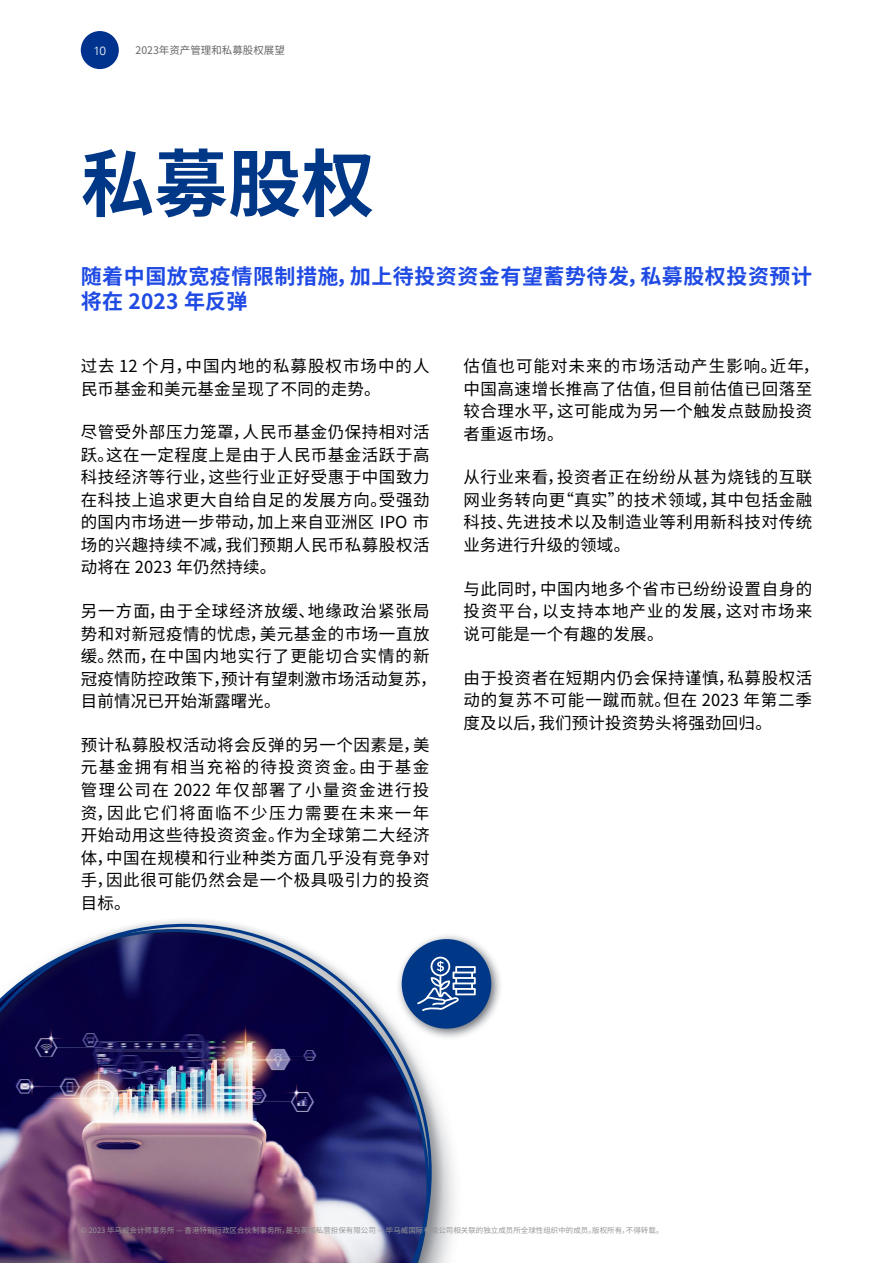
<style>
.page{position:relative;width:893px;height:1263px;background:#fff}
.page>*{position:absolute;margin:0;border:0;box-sizing:border-box;transform-origin:0 0}
.t1{font:700 73.5px "Noto Sans CJ Ksc";color:#003887}
.t2{font:700 21px/25.5px "Noto Sans CJ Ksc";letter-spacing:.025em;color:#1f4ae3}
.t3{font:16.5px/22.5px "Noto Sans CJ Ksc";letter-spacing:.035em;color:#000;text-align:justify}
.t4{font:16.5px/22.5px "Noto Sans CJ Ksc";letter-spacing:.01em;color:#000}
.t5{font:300 12px "Univers 45";color:#fff}
.t6{font:10.5px "Noto Sans CJ Ksc";color:#666}
.t7{font:7.5px "Noto Sans CJ Ksc";color:#989898}
</style>
<div class="page">
<div style="left:0;top:916px;width:463px;height:347px;background:#303640;opacity:.56"></div>
<div style="left:395px;top:933px;width:109px;height:108px;background:#303640;opacity:.75"></div>
<div style="left:402px;top:939px;width:89px;height:90px;background:#003887;border-radius:50%"></div>
<div style="left:0;top:917px;width:444px;height:346px;background:#303640;opacity:.75"></div>
<img style="left:0;top:924px;width:432px;height:339px">
<div style="left:81px;top:31px;width:38px;height:38px;background:#00338d;border-radius:50%"></div>
<svg style="left:417px;top:957px;width:59px;height:54px"></svg>
<p class="t5" style="left:94px;top:43px;width:14px">10</p>
<p class="t6" style="left:136px;top:44px;width:151px">2023年资产管理和私募股权展望</p>
<h1 class="t1" style="left:81px;top:142px;width:296px">私募股权</h1>
<p class="t2" style="left:81px;top:264px;width:733px">随着中国放宽疫情限制措施，加上待投资资金有望蓄势待发，私募股权投资预计将在 2023 年反弹</p>
<p class="t4" style="left:81px;top:355px;width:350px">过去 12 个月，中国内地的私募股权市场中的人民币基金和美元基金呈现了不同的走势。</p>
<p class="t3" style="left:81px;top:421px;width:350px">尽管受外部压力笼罩，人民币基金仍保持相对活跃。这在一定程度上是由于人民币基金活跃于高科技经济等行业，这些行业正好受惠于中国致力在科技上追求更大自给自足的发展方向。受强劲的国内市场进一步带动，加上来自亚洲区 IPO 市场的兴趣持续不减，我们预期人民币私募股权活动将在 2023 年仍然持续。</p>
<p class="t3" style="left:81px;top:600px;width:357px;text-align:left">另一方面，由于全球经济放缓、地缘政治紧张局势和对新冠疫情的忧虑，美元基金的市场一直放缓。然而，在中国内地实行了更能切合实情的新冠疫情防控政策下，预计有望刺激市场活动复苏，目前情况已开始渐露曙光。</p>
<p class="t3" style="left:81px;top:734px;width:350px">预计私募股权活动将会反弹的另一个因素是，美元基金拥有相当充裕的待投资资金。由于基金管理公司在 2022 年仅部署了小量资金进行投资，因此它们将面临不少压力需要在未来一年开始动用这些待投资资金。作为全球第二大经济体，中国在规模和行业种类方面几乎没有竞争对手，因此很可能仍然会是一个极具吸引力的投资目标。</p>
<p class="t3" style="left:463px;top:355px;width:357px;text-align:left">估值也可能对未来的市场活动产生影响。近年，中国高速增长推高了估值，但目前估值已回落至较合理水平，这可能成为另一个触发点鼓励投资者重返市场。</p>
<p class="t3" style="left:463px;top:466px;width:350px">从行业来看，投资者正在纷纷从甚为烧钱的互联网业务转向更“真实”的技术领域，其中包括金融科技、先进技术以及制造业等利用新科技对传统业务进行升级的领域。</p>
<p class="t3" style="left:463px;top:578px;width:350px">与此同时，中国内地多个省市已纷纷设置自身的投资平台，以支持本地产业的发展，这对市场来说可能是一个有趣的发展。</p>
<p class="t3" style="left:463px;top:667px;width:350px">由于投资者在短期内仍会保持谨慎，私募股权活动的复苏不可能一蹴而就。但在 2023 年第二季度及以后，我们预计投资势头将强劲回归。</p>
<p class="t7" style="left:81px;top:1226px;width:584px">© 2023 毕马威会计师事务所 — 香港特别行政区合伙制事务所，是与英国私营担保有限公司 — 毕马威国际有限公司相关联的独立成员所全球性组织中的成员。版权所有，不得转载。</p>
</div>
